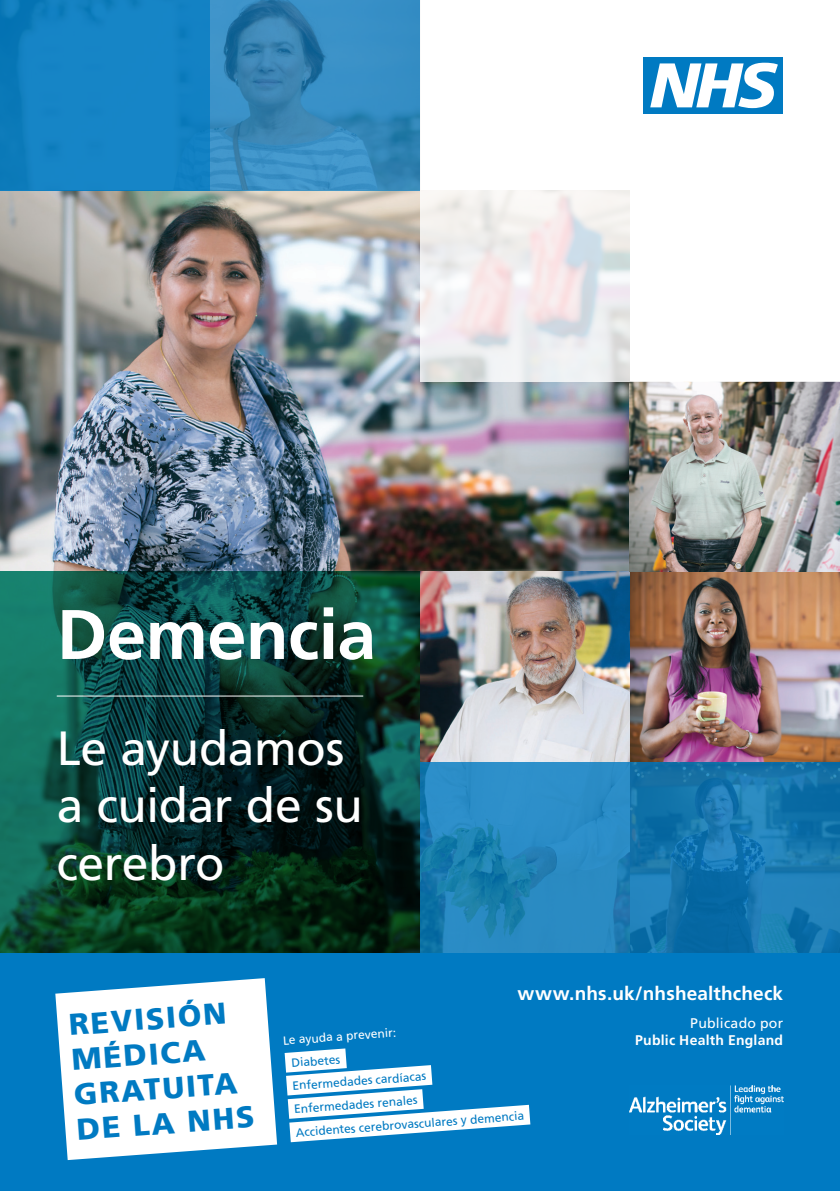
<style>
.page{position:relative;width:840px;height:1191px;background:#fff}
.page>*{position:absolute;margin:0;border:0;box-sizing:border-box;transform-origin:0 0}
.t1{font:700 70px "Frutiger";letter-spacing:-.005em;color:#fff}
.t2{font:48px/57.6px "Frutiger";letter-spacing:-.01em;color:#fff}
.t3{font:900 30px/35px "Frutiger";color:#007ac2}
.t4{font:700 19px "Frutiger";letter-spacing:.01em;color:#fff}
.t5{font:700 14px/16.8px "Frutiger";letter-spacing:.015em;color:#fff;text-align:right}
.t6{font:12px "Frutiger";color:#007ac2}
.t7{font:12px "Frutiger";color:#fff}
.s1{font-weight:400}
</style>
<div class="page">
<div style="left:0;top:952px;width:839px;height:239px;background:#007ac2"></div>
<img style="left:629px;top:1085px;width:153px;height:49px">
<svg style="left:55px;top:978px;width:222px;height:182px;background:#ddedf6"></svg>
<svg style="left:284px;top:1048px;width:246px;height:94px"></svg>
<img style="left:629px;top:571px;width:210px;height:191px">
<img style="left:0;top:190px;width:629px;height:381px">
<img style="left:420px;top:571px;width:209px;height:191px">
<img style="left:629px;top:381px;width:210px;height:190px">
<svg style="left:420px;top:57px;width:363px;height:324px"></svg>
<svg style="left:210px;top:0;width:210px;height:190px;background:#3689bc"></svg>
<div style="left:0;top:0;width:210px;height:190px;background:linear-gradient(to right,#1180c0,#1685c7)"></div>
<svg style="left:420px;top:762px;width:419px;height:190px;background:#1d7eb6"></svg>
<div style="left:643px;top:57px;width:139px;height:56px;background:#007ac2"></div>
<svg style="left:650px;top:63px;width:127px;height:45px"></svg>
<svg style="left:0;top:571px;width:420px;height:381px;background:#093d32"></svg>
<hr style="left:57px;top:695px;width:306px;height:1px;background:#fff">
<p class="t1" style="left:57px;top:593px;width:321px">Demencia</p>
<p class="t2" style="left:57px;top:719px;width:307px">Le ayudamos a cuidar de su cerebro</p>
<p class="t3" style="left:68px;top:1007px;width:180px;rotate:-4deg">REVISIÓN<br>MÉDICA<br>GRATUITA<br>DE LA NHS</p>
<p class="t4" style="left:517px;top:982px;width:267px">www.nhs.uk/nhshealthcheck</p>
<p class="t5" style="left:635px;top:1015px;width:149px"><span class="s1">Publicado por<br></span>Public Health England</p>
<p class="t7" style="left:282px;top:1033px;width:115px;rotate:-4deg">Le ayuda a prevenir:</p>
<p class="t6" style="left:291px;top:1055px;width:50px;rotate:-4deg">Diabetes</p>
<p class="t6" style="left:292px;top:1078px;width:135px;rotate:-4deg">Enfermedades cardíacas</p>
<p class="t6" style="left:293px;top:1101px;width:125px;rotate:-4deg">Enfermedades renales</p>
<p class="t6" style="left:295px;top:1125px;width:230px;rotate:-4deg">Accidentes cerebrovasculares y demencia</p>
</div>
